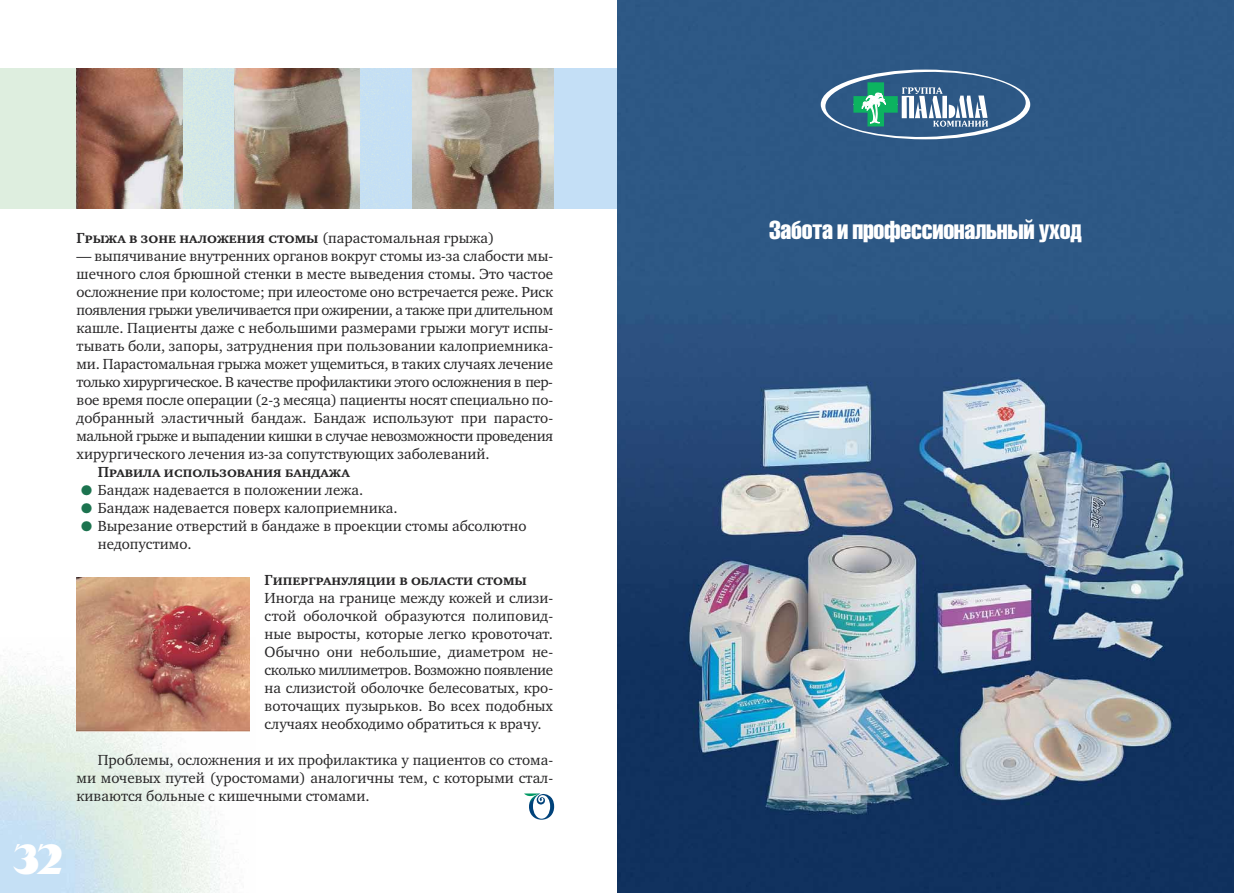
<style>
.page{position:relative;width:1234px;height:893px;background:#fff}
.page>*{position:absolute;margin:0;border:0;box-sizing:border-box;transform-origin:0 0}
.t1{font:42px "Serpand Molot C";color:#fff}
.t2{font:25.5px "Helios Compressed";letter-spacing:-.01em;color:#fff}
.t3{font:15px/18px "Charter OSC";color:#272627;text-align:justify}
.t4{font:700 15px "Charter SCC";color:#272627}
.s1{font-family:"Charter OSC";font-weight:400}
.s2{font-size:34.5px;color:#1c734f}
</style>
<div class="page">
<img style="left:0;top:68px;width:617px;height:140px">
<img style="left:617px;top:0;width:616px;height:893px">
<svg style="left:820px;top:70px;width:209px;height:69px;background:#557f9b"></svg>
<img style="left:0;top:638px;width:250px;height:255px">
<img style="left:77px;top:68px;width:106px;height:140px">
<img style="left:234px;top:68px;width:125px;height:140px">
<img style="left:412px;top:68px;width:141px;height:140px">
<img style="left:77px;top:578px;width:172px;height:153px">
<svg style="left:524px;top:793px;width:30px;height:27px"></svg>
<p class="t4" style="left:77px;top:229px;width:419px">Грыжа в зоне наложения стомы <span class="s1">(парастомальная грыжа)</span></p>
<p class="t3" style="left:77px;top:248px;width:478px">— выпячивание внутренних органов вокруг стомы из-за слабости мы&shy;шечного слоя брюшной стенки в месте выведения стомы. Это частое осложнение при колостоме; при илеостоме оно встречается реже. Риск появления грыжи увеличивается при ожирении, а также при длительном кашле. Пациенты даже с небольшими размерами грыжи могут испы&shy;тывать боли, запоры, затруднения при пользовании калоприемника&shy;ми. Парастомальная грыжа может ущемиться, в таких случаях лечение только хирургическое. В качестве профилактики этого осложнения в пер&shy;вое время после операции (2-3 месяца) пациенты носят специально по&shy;добранный эластичный бандаж. Бандаж используют при парасто&shy;мальной грыже и выпадении кишки в случае невозможности проведения хирургического лечения из-за сопутствующих заболеваний.</p>
<p class="t4" style="left:98px;top:463px;width:253px">Правила использования бандажа</p>
<p class="t3" style="left:77px;top:482px;width:288px"><span class="s2">•</span>Бандаж надевается в положении лежа.</p>
<p class="t3" style="left:77px;top:500px;width:322px"><span class="s2">•</span>Бандаж надевается поверх калоприемника.</p>
<p class="t3" style="left:98px;top:518px;width:430px;text-indent:-21px"><span class="s2">•</span>Вырезание отверстий в бандаже в проекции стомы абсолютно недопустимо.</p>
<p class="t4" style="left:264px;top:571px;width:264px">Гипергрануляции в области стомы</p>
<p class="t3" style="left:264px;top:590px;width:290px">Иногда на границе между кожей и слизи&shy;стой оболочкой образуются полиповид&shy;ные выросты, которые легко кровоточат.<br>Обычно они небольшие, диаметром не&shy;сколько миллиметров. Возможно появление на слизистой оболочке белесоватых, кро&shy;воточащих пузырьков. Во всех подобных случаях необходимо обратиться к врачу.</p>
<p class="t3" style="left:77px;top:752px;width:478px;text-indent:21px">Проблемы, осложнения и их профилактика у пациентов со стома&shy;ми мочевых путей (уростомами) аналогичны тем, с которыми стал&shy;киваются больные с кишечными стомами.</p>
<h1 class="t1" style="left:13px;top:834px;width:51px">32</h1>
<h2 class="t2" style="left:769px;top:221px;width:314px">Забота и профессиональный уход</h2>
</div>
